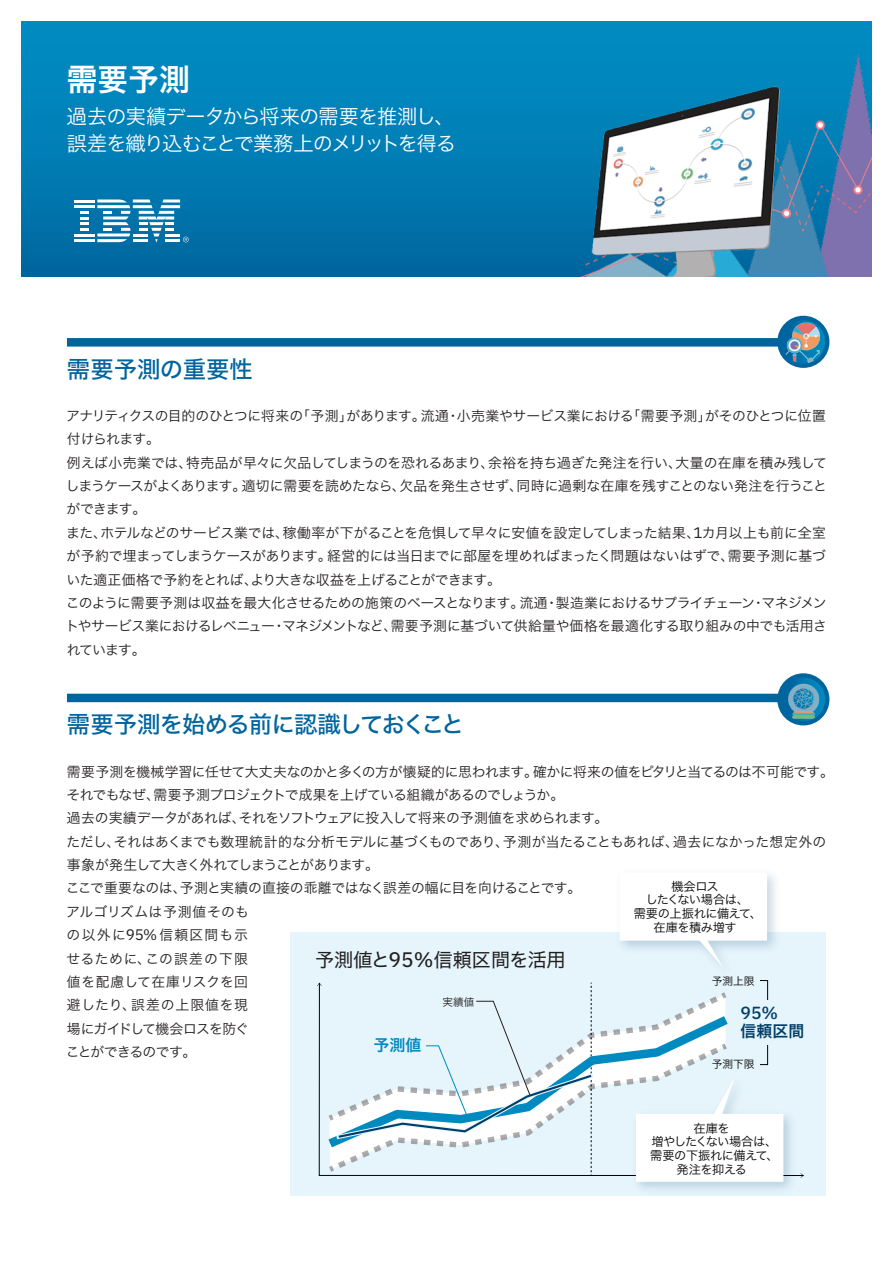
<style>
.page{position:relative;width:893px;height:1263px;background:#fff}
.page>*{position:absolute;margin:0;border:0;box-sizing:border-box;transform-origin:0 0}
.t1{font:30.9px "Hira Kaku Std N W6";color:#fff}
.t2{font:23.4px "Hira Kaku Std N W5";letter-spacing:-.03em;color:#00649e}
.t3{font:23.4px "Hira Kaku Std N W5";color:#00649e}
.t4{font:20.25px/27.6px "Hira Kaku Pro N W3";letter-spacing:-.05em;color:#fff}
.t5{font:19.2px "Hira Kaku Std N W4";color:#231f20}
.t6{font:500 17.55px "IBM Plex Sans";color:#003e69}
.t7{font:15.9px "Hira Kaku Std N W6";color:#003e69}
.t8{font:15.9px "Hira Kaku Std N W6";color:#008ac0}
.t9{font:13.8px/23.4px "Hira Kaku Pro N W3";letter-spacing:-.02em;color:#231f20}
.t10{font:12.15px/13.8px "Hira Kaku Std N W3";letter-spacing:-.04em;color:#030303;text-align:center}
.t11{font:10.65px "Hira Kaku Std N W3";color:#030303}
.t12{font:10.65px "Hira Kaku Std N W3";color:#231f20}
.s1{font-family:"IBM Plex Sans";font-size:15.15px}
.s2{font-family:"IBM Plex Sans Text";font-size:21px}
</style>
<div class="page">
<div style="left:67px;top:338px;width:759px;height:9px;background:#00649e"></div>
<div style="left:67px;top:694px;width:759px;height:8px;background:#00649e"></div>
<div style="left:21px;top:21px;width:851px;height:255px;background:linear-gradient(to bottom,#0090c5,#0069a2)"></div>
<img style="left:580px;top:23px;width:292px;height:253px">
<hr style="left:74px;top:199px;width:20px;height:3px;background:#fff">
<hr style="left:74px;top:205px;width:20px;height:3px;background:#fff">
<hr style="left:74px;top:233px;width:20px;height:3px;background:#fff">
<svg style="left:80px;top:211px;width:8px;height:20px"></svg>
<hr style="left:74px;top:239px;width:20px;height:3px;background:#fff">
<svg style="left:97px;top:199px;width:92px;height:43px"></svg>
<div style="left:296px;top:932px;width:530px;height:264px;background:#e6f5fc"></div>
<div style="left:319px;top:983px;width:485px;height:193px;background:#e6f5fc"></div>
<svg style="left:801px;top:1173px;width:3px;height:5px"></svg>
<svg style="left:317px;top:982px;width:5px;height:4px"></svg>
<svg style="left:319px;top:1009px;width:418px;height:146px;background:#d8e6ed"></svg>
<svg style="left:596px;top:992px;width:130px;height:51px"></svg>
<svg style="left:715px;top:992px;width:11px;height:11px"></svg>
<svg style="left:596px;top:1043px;width:131px;height:129px"></svg>
<svg style="left:716px;top:1043px;width:11px;height:11px"></svg>
<svg style="left:329px;top:982px;width:267px;height:193px"></svg>
<img style="left:627px;top:1067px;width:174px;height:129px">
<svg style="left:636px;top:1076px;width:147px;height:106px"></svg>
<img style="left:611px;top:874px;width:173px;height:111px">
<svg style="left:620px;top:874px;width:147px;height:94px"></svg>
<div style="left:760px;top:980px;width:8px;height:85px;border:1px solid #030303"></div>
<div style="left:758px;top:1000px;width:23px;height:44px;background:#e6f5fc"></div>
<svg style="left:779px;top:318px;width:48px;height:48px"></svg>
<img style="left:779px;top:321px;width:41px;height:43px">
<div style="left:777px;top:316px;width:52px;height:52px;border:4px solid #00649e;border-radius:50%"></div>
<svg style="left:779px;top:675px;width:48px;height:48px"></svg>
<img style="left:784px;top:681px;width:39px;height:39px">
<div style="left:777px;top:673px;width:52px;height:52px;border:4px solid #00649e;border-radius:50%"></div>
<h1 class="t1" style="left:67px;top:55px;width:124px">需要予測</h1>
<h3 class="t4" style="left:67px;top:101px;width:390px">過去の実績データから将来の需要を推測し、誤差を織り込むことで業務上のメリットを得る</h3>
<h2 class="t3" style="left:67px;top:351px;width:187px">需要予測の重要性</h2>
<p class="t9" style="left:65px;top:403px;width:763px">アナリティクスの目的のひとつに将来の「予測」があります。流通・小売業やサービス業における「需要予測」がそのひとつに位置付けられます。<br>例えば小売業では、特売品が早々に欠品してしまうのを恐れるあまり、余裕を持ち過ぎた発注を行い、大量の在庫を積み残してしまうケースがよくあります。適切に需要を読めたなら、欠品を発生させず、同時に過剰な在庫を残すことのない発注を行うことができます。<br>また、ホテルなどのサービス業では、稼働率が下がることを危惧して早々に安値を設定してしまった結果、<span class="s1">1</span>カ月以上も前に全室が予約で埋まってしまうケースがあります。経営的には当日までに部屋を埋めればまったく問題はないはずで、需要予測に基づいた適正価格で予約をとれば、より大きな収益を上げることができます。<br>このように需要予測は収益を最大化させるための施策のベースとなります。流通・製造業におけるサプライチェーン・マネジメントやサービス業におけるレベニュー・マネジメントなど、需要予測に基づいて供給量や価格を最適化する取り組みの中でも活用されています。</p>
<h2 class="t2" style="left:67px;top:707px;width:399px">需要予測を始める前に認識しておくこと</h2>
<p class="t9" style="left:66px;top:759px;width:769px">需要予測を機械学習に任せて大丈夫なのかと多くの方が懐疑的に思われます。確かに将来の値をピタリと当てるのは不可能です。それでもなぜ、需要予測プロジェクトで成果を上げている組織があるのでしょうか。<br>過去の実績データがあれば、それをソフトウェアに投入して将来の予測値を求められます。<br>ただし、それはあくまでも数理統計的な分析モデルに基づくものであり、予測が当たることもあれば、過去になかった想定外の事象が発生して大きく外れてしまうことがあります。<br>ここで重要なのは、予測と実績の直接の乖離ではなく誤差の幅に目を向けることです。<br>アルゴリズムは予測値そのも<br>の以外に<span class="s1">95%</span>信頼区間も示<br>せるために、この誤差の下限<br>値を配慮して在庫リスクを回<br>避したり、誤差の上限値を現<br>場にガイドして機会ロスを防ぐ<br>ことができるのです。</p>
<p class="t10" style="left:634px;top:879px;width:130px">機会ロス<br>したくない場合は、<br>需要の上振れに備えて、在庫を積み増す</p>
<h3 class="t5" style="left:315px;top:945px;width:252px">予測値と<span class="s2">95%</span>信頼区間を活用</h3>
<p class="t11" style="left:712px;top:973px;width:44px">予測上限</p>
<p class="t12" style="left:442px;top:993px;width:33px">実績値</p>
<p class="t6" style="left:740px;top:999px;width:39px">95%</p>
<p class="t7" style="left:740px;top:1018px;width:65px">信頼区間</p>
<p class="t8" style="left:373px;top:1033px;width:49px">予測値</p>
<p class="t11" style="left:712px;top:1056px;width:44px">予測下限</p>
<p class="t10" style="left:650px;top:1121px;width:130px">在庫を<br>増やしたくない場合は、需要の下振れに備えて、発注を抑える</p>
</div>
